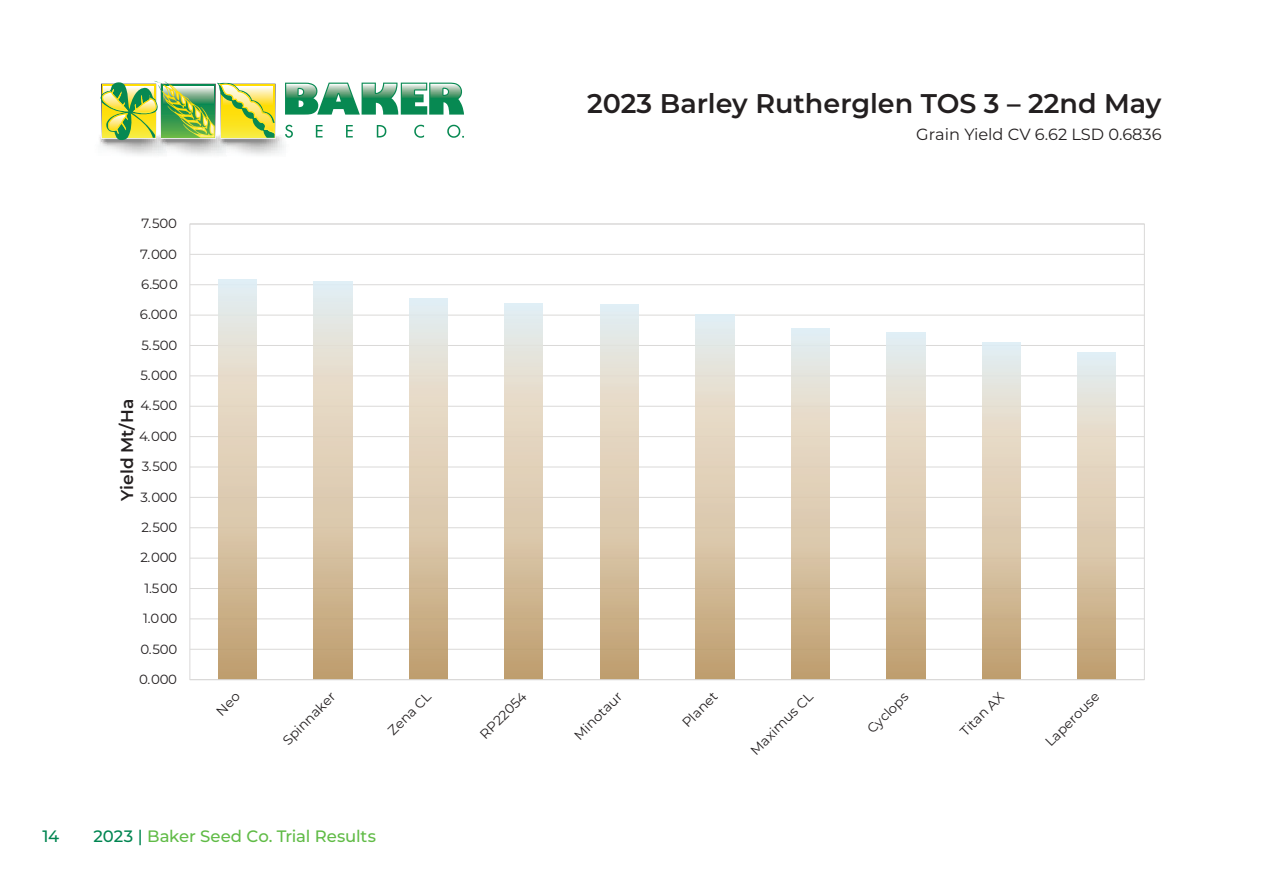
<style>
.page{position:relative;width:1263px;height:893px;background:#fff}
.page>*{position:absolute;margin:0;border:0;box-sizing:border-box;transform-origin:0 0}
.t1{font:600 27px "Montserrat";color:#231f20}
.t2{font:600 16.95px "Montserrat";color:#231f20}
.t3{font:500 16.5px "Montserrat";letter-spacing:-.005em;color:#60bb46}
.t4{font:500 16.5px "Montserrat";color:#008551}
.t5{font:16.2px "Montserrat";color:#231f20}
.t6{font:13.35px "Montserrat";letter-spacing:-.025em;color:#231f20}
.s1{color:#008551}
</style>
<div class="page">
<svg style="left:99px;top:81px;width:365px;height:74px"></svg>
<hr style="left:190px;top:649px;width:954px;height:1px;background:#dad9d8">
<hr style="left:190px;top:618px;width:954px;height:1px;background:#dad9d8">
<hr style="left:190px;top:588px;width:954px;height:1px;background:#dad9d8">
<hr style="left:190px;top:558px;width:954px;height:1px;background:#dad9d8">
<hr style="left:190px;top:527px;width:954px;height:1px;background:#dad9d8">
<hr style="left:190px;top:497px;width:954px;height:1px;background:#dad9d8">
<hr style="left:190px;top:467px;width:954px;height:1px;background:#dad9d8">
<hr style="left:190px;top:436px;width:954px;height:1px;background:#dad9d8">
<hr style="left:190px;top:406px;width:954px;height:1px;background:#dad9d8">
<hr style="left:190px;top:375px;width:954px;height:1px;background:#dad9d8">
<hr style="left:190px;top:345px;width:954px;height:1px;background:#dad9d8">
<hr style="left:190px;top:315px;width:954px;height:1px;background:#dad9d8">
<hr style="left:190px;top:284px;width:954px;height:1px;background:#dad9d8">
<hr style="left:190px;top:254px;width:954px;height:1px;background:#dad9d8">
<div style="left:218px;top:280px;width:39px;height:400px;background:linear-gradient(to bottom,#edf1ef,#c6a474)"></div>
<div style="left:314px;top:282px;width:38px;height:398px;background:linear-gradient(to bottom,#edf1ef,#c6a474)"></div>
<div style="left:409px;top:298px;width:38px;height:382px;background:linear-gradient(to bottom,#edf1ef,#c6a474)"></div>
<div style="left:505px;top:304px;width:38px;height:376px;background:linear-gradient(to bottom,#edf1ef,#c6a474)"></div>
<div style="left:601px;top:304px;width:37px;height:376px;background:linear-gradient(to bottom,#edf1ef,#c6a474)"></div>
<div style="left:696px;top:314px;width:38px;height:366px;background:linear-gradient(to bottom,#edf1ef,#c6a474)"></div>
<div style="left:791px;top:328px;width:39px;height:352px;background:linear-gradient(to bottom,#edf1ef,#c6a474)"></div>
<div style="left:887px;top:332px;width:38px;height:348px;background:linear-gradient(to bottom,#edf1ef,#c6a474)"></div>
<div style="left:982px;top:342px;width:38px;height:338px;background:linear-gradient(to bottom,#edf1ef,#c6a474)"></div>
<div style="left:1077px;top:353px;width:39px;height:327px;background:linear-gradient(to bottom,#edf1ef,#c6a474)"></div>
<p class="t6" style="left:141px;top:214px;width:37px">7.500</p>
<p class="t6" style="left:140px;top:245px;width:38px">7.000</p>
<p class="t6" style="left:141px;top:275px;width:38px">6.500</p>
<p class="t6" style="left:140px;top:305px;width:40px">6.000</p>
<p class="t6" style="left:142px;top:336px;width:37px">5.500</p>
<p class="t6" style="left:140px;top:366px;width:38px">5.000</p>
<p class="t2" style="left:115px;top:501px;width:103px;rotate:-90deg">Yield Mt/Ha</p>
<p class="t6" style="left:140px;top:397px;width:38px">4.500</p>
<p class="t6" style="left:139px;top:427px;width:40px">4.000</p>
<p class="t6" style="left:142px;top:457px;width:37px">3.500</p>
<p class="t6" style="left:140px;top:488px;width:38px">3.000</p>
<p class="t6" style="left:142px;top:518px;width:37px">2.500</p>
<p class="t6" style="left:140px;top:548px;width:38px">2.000</p>
<p class="t6" style="left:144px;top:579px;width:35px">1.500</p>
<p class="t6" style="left:143px;top:609px;width:36px">1.000</p>
<p class="t6" style="left:140px;top:640px;width:38px">0.500</p>
<p class="t6" style="left:139px;top:670px;width:40px">0.000</p>
<p class="t1" style="left:587px;top:84px;width:576px">2023 Barley Rutherglen TOS 3 – 22nd May</p>
<p class="t5" style="left:916px;top:123px;width:247px">Grain Yield CV 6.62 LSD 0.6836</p>
<p class="t6" style="left:279px;top:736px;width:70px;rotate:-45deg">Spinnaker</p>
<p class="t6" style="left:384px;top:726px;width:56px;rotate:-45deg">Zena CL</p>
<p class="t6" style="left:476px;top:730px;width:61px;rotate:-45deg">RP 22054</p>
<p class="t6" style="left:570px;top:731px;width:63px;rotate:-45deg">M inotau r</p>
<p class="t6" style="left:678px;top:718px;width:46px;rotate:-45deg">P lanet</p>
<p class="t6" style="left:746px;top:746px;width:84px;rotate:-45deg">M axim us CL</p>
<p class="t6" style="left:863px;top:724px;width:54px;rotate:-45deg">Cyclops</p>
<p class="t6" style="left:956px;top:727px;width:55px;rotate:-45deg">Titan A X</p>
<p class="t6" style="left:1041px;top:737px;width:72px;rotate:-45deg">Laperou se</p>
<p class="t4" style="left:43px;top:825px;width:18px">14</p>
<p class="t3" style="left:94px;top:825px;width:284px"><span class="s1">2023 |</span> Baker Seed Co. Trial Results</p>
</div>
